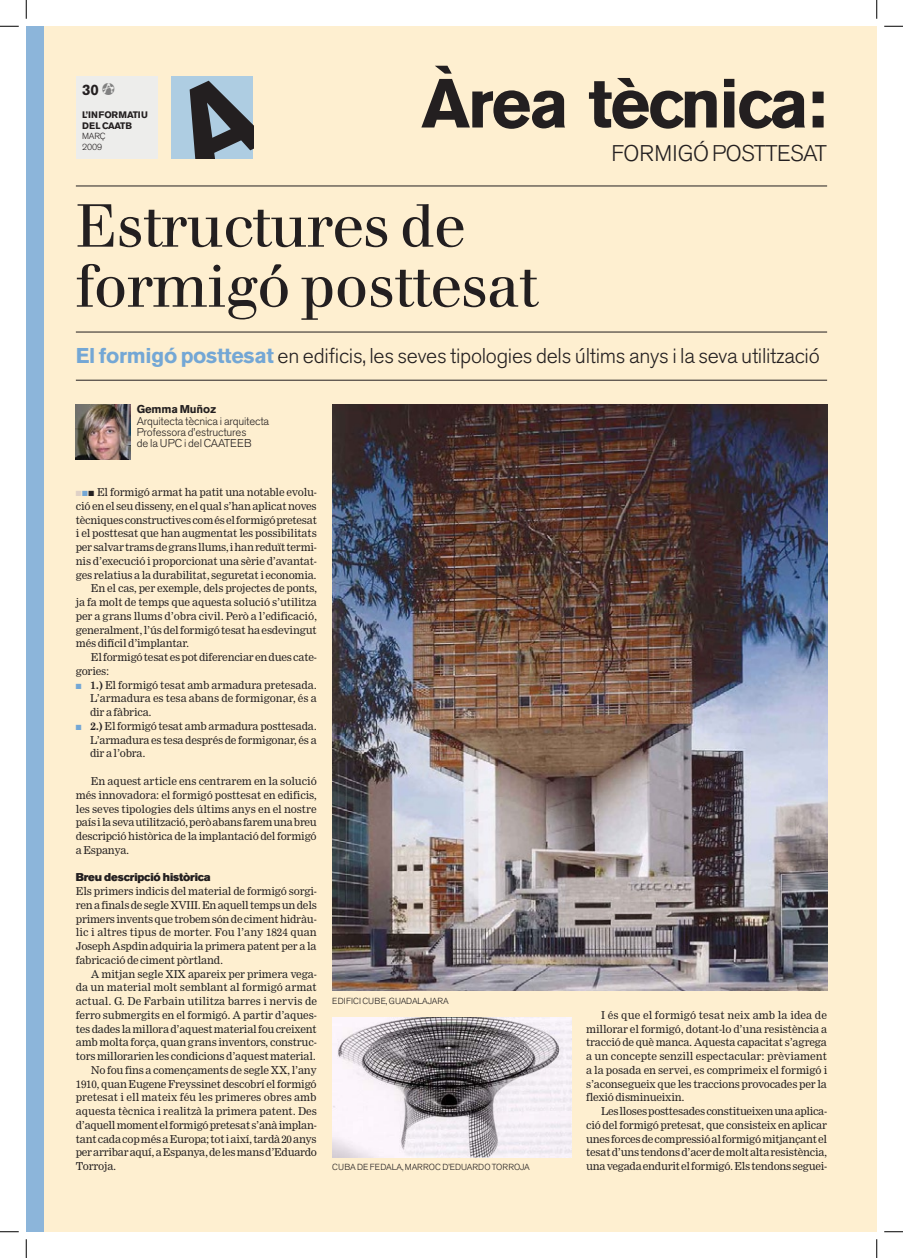
<style>
.page{position:relative;width:903px;height:1258px;background:#fff}
.page>*{position:absolute;margin:0;border:0;box-sizing:border-box;transform-origin:0 0}
.t1{font:700 68.75px "Akzidenz Grotesk BE";letter-spacing:-.035em;color:#231f20}
.Titular_a_4_columnes{font:60px "Walbaum";letter-spacing:-.015em;color:#231f20}
.t2{font:300 22.5px "Akzidenz Grotesk BE";letter-spacing:-.025em;color:#231f20}
.t3{font:300 21.25px "Akzidenz Grotesk BE";letter-spacing:-.015em;color:#231f20}
.t4{font:700 15px "Akzidenz Grotesk BE";color:#231f20}
.comentari_foto_Clarí{font:300 11.25px "Akzidenz Grotesk BE";letter-spacing:-.015em;color:#231f20}
.tit_txt_inf{font:11.25px "Akzidenz Grotesk BE Super";letter-spacing:-.015em;color:#231f20}
.comentari_foto_Clarí-2{font:700 11.25px "Akzidenz Grotesk BE";letter-spacing:-.015em;color:#231f20}
.txt_inf{font:10.62px/13.8px "Clarion";letter-spacing:-.015em;color:#231f20;text-align:justify}
.text_Clarion_MT_sin{font:10.62px/13.8px "Clarion";letter-spacing:-.015em;color:#231f20;text-align:justify}
.txt_inf-2{font:10.62px/13.8px "Clarion";letter-spacing:-.015em;color:#1e1f20;text-align:justify}
.txt_inf_1er_paragraf{font:10.62px/13.8px "Clarion";letter-spacing:-.015em;color:#231f20;text-align:justify}
.t5{font:700 9.38px/10.6px "Akzidenz Grotesk BE";letter-spacing:.005em;color:#231f20}
.t6{font:700 9.38px "Akzidenz Grotesk BE";letter-spacing:-.015em;color:#231f20}
.PEU_DE_FOTO{font:300 8.75px "Akzidenz Grotesk BE";letter-spacing:.005em;color:#231f20}
.PEU_DE_FOTO-2{font:300 8.75px "Akzidenz Grotesk BE";letter-spacing:.03em;color:#231f20}
.PEU_DE_FOTO-3{font:300 8.75px "Akzidenz Grotesk BE";letter-spacing:-.015em;color:#231f20}
.s1{font-family:"CAAT";font-weight:400;color:#808080}
.s2{font-weight:700;color:#74a7d5}
.s3{color:#dfd1c7}
.s4{color:#74a7d5}
.s5{font-weight:700}
.s6{font-style:inherit}
.s7{color:#231f20}
</style>
<div class="page">
<div style="left:26px;top:26px;width:851px;height:1205px;background:#feefd0"></div>
<div style="left:76px;top:76px;width:81px;height:82px;background:#ededeb"></div>
<div style="left:26px;top:26px;width:18px;height:1205px;background:#8cb5da"></div>
<hr style="left:76px;top:186px;width:751px;height:1px;background:#231f20">
<hr style="left:76px;top:332px;width:751px;height:1px;background:#231f20">
<hr style="left:76px;top:380px;width:751px;height:1px;background:#231f20">
<img style="left:332px;top:405px;width:495px;height:585px">
<img style="left:76px;top:405px;width:55px;height:55px">
<img style="left:332px;top:1017px;width:240px;height:140px">
<svg style="left:0;top:25px;width:19px;height:2px"></svg>
<svg style="left:884px;top:25px;width:19px;height:2px"></svg>
<svg style="left:0;top:1231px;width:19px;height:1px"></svg>
<svg style="left:884px;top:1231px;width:19px;height:1px"></svg>
<svg style="left:25px;top:0;width:2px;height:19px"></svg>
<svg style="left:25px;top:1239px;width:2px;height:18px"></svg>
<svg style="left:876px;top:0;width:1px;height:19px"></svg>
<svg style="left:876px;top:1239px;width:1px;height:18px"></svg>
<div style="left:171px;top:76px;width:82px;height:83px;background:#aecde2"></div>
<p class="t4" style="left:82px;top:81px;width:34px">30 <span class="s1">c</span></p>
<p class="t5" style="left:82px;top:110px;width:67px">L’infor maTIU</p>
<p class="t6" style="left:82px;top:120px;width:51px">DEL CAATB</p>
<p class="PEU_DE_FOTO" style="left:82px;top:131px;width:25px">març</p>
<p class="PEU_DE_FOTO" style="left:82px;top:142px;width:22px">2009</p>
<p class="t5" style="left:178px;top:110px;width:64px">ASSESSORIA<br>JURÍDICA</p>
<p class="PEU_DE_FOTO-3" style="left:178px;top:131px;width:49px">LEGISLACIÓ</p>
<p class="t1" style="left:421px;top:64px;width:407px">Àrea tècnica:</p>
<p class="t2" style="left:611px;top:141px;width:217px">FORM IGÓ POSTTESAT</p>
<p class="Titular_a_4_columnes" style="left:76px;top:191px;width:391px">Estructures de</p>
<p class="Titular_a_4_columnes" style="left:76px;top:251px;width:463px">formigó posttesat</p>
<p class="t3" style="left:76px;top:343px;width:745px"><span class="s2">El formigó posttesat</span> en edificis, les seves tipologies dels últims anys i la seva utilització</p>
<p class="comentari_foto_Clarí-2" style="left:137px;top:403px;width:81px">Gemma Muñoz</p>
<p class="comentari_foto_Clarí" style="left:137px;top:414px;width:134px">Arquitecta tècnica i arquitecta</p>
<p class="comentari_foto_Clarí" style="left:137px;top:425px;width:111px">Professora d’estructures</p>
<p class="comentari_foto_Clarí" style="left:137px;top:437px;width:116px">de la UPC i del CAATEEB</p>
<p class="text_Clarion_MT_sin" style="left:76px;top:485px;width:243px"><span class="s3">■</span><span class="s4">■</span>■ El formigó armat ha patit una notable evolu&shy;ció en el seu disseny, en el qual s’han aplicat noves tècniques constructives com és el formigó pretesat i el posttesat que han augmentat les possibilitats per salvar trams de grans llums, i han reduït termi&shy;nis d’execució i proporcionat una sèrie d’avantat&shy;ges relatius a la durabilitat, seguretat i economia.</p>
<p class="txt_inf" style="left:76px;top:581px;width:243px;text-indent:15px">En el cas, per exemple, dels projectes de ponts, ja fa molt de temps que aquesta solució s’utilitza per a grans llums d’obra civil. Però a l’edificació, generalment, l’ús del formigó tesat ha esdevingut més difícil d’implantar.</p>
<p class="txt_inf" style="left:76px;top:650px;width:242px;text-indent:15px">El formigó tesat es pot diferenciar en dues cate&shy;gories:</p>
<p class="txt_inf" style="left:90px;top:677px;width:228px;text-indent:-14px"><span class="s4">■</span> <span class="s5">1.)</span> El formigó tesat amb armadura pretesada.<br>L’armadura es tesa abans de formigonar, és a dir a fàbrica.</p>
<p class="txt_inf" style="left:90px;top:719px;width:228px;text-indent:-14px"><span class="s4">■</span> <span class="s5">2.)</span> El formigó tesat amb armadura posttesada.<br>L’armadura es tesa després de formigonar, és a dir a l’obra.</p>
<p class="txt_inf" style="left:76px;top:774px;width:243px;text-indent:15px">En aquest article ens centrarem en la solució més innovadora: el formigó posttesat en edificis, les seves tipologies dels últims anys en el nostre país i la seva utilització, però abans farem una breu descripció històrica de la implantació del formigó a Espanya.</p>
<p class="tit_txt_inf" style="left:76px;top:870px;width:136px">Breu descripció històrica</p>
<p class="txt_inf_1er_paragraf" style="left:76px;top:884px;width:242px">Els primers indicis del material de formigó sorgi&shy;ren a finals de segle <span class="s6">XVIII</span>. En aquell temps un dels primers invents que trobem són de ciment hidràu&shy;lic i altres tipus de morter. Fou l’any 1824 quan Joseph Aspdin adquiria la primera patent per a la fabricació de ciment pòrtland.</p>
<p class="txt_inf-2" style="left:76px;top:966px;width:243px;text-indent:15px">A <span class="s7">mitjan</span> segle XIX apareix per primera vega&shy;da un material molt semblant al formigó armat actual. G. De Farbain utilitza barres i nervis de ferro submergits en el formigó. A partir d’aques&shy;tes dades la millora d’aquest material fou creixent amb molta força, quan grans inventors, construc&shy;tors millorarien les condicions d’aquest material.</p>
<p class="txt_inf" style="left:76px;top:1062px;width:243px;text-indent:15px">No fou fins a començaments de segle <span class="s6">XX</span>, l’any 1910, quan Eugene Freyssinet descobrí el formigó pretesat i ell mateix féu les primeres obres amb aquesta tècnica i realitzà la primera patent. Des d’aquell moment el formigó pretesat s’anà implan&shy;tant cada cop més a Europa; tot i així, tardà 20 anys per arribar aquí, a Espanya, de les mans d’Eduardo Torroja.</p>
<p class="PEU_DE_FOTO" style="left:332px;top:995px;width:75px">Edi fici Cube, Guadala</p>
<p class="PEU_DE_FOTO" style="left:428px;top:995px;width:21px">jara</p>
<p class="txt_inf" style="left:586px;top:1007px;width:243px;text-indent:15px">I és que el formigó tesat neix amb la idea de millorar el formigó, dotant-lo d’una resistència a tracció de què manca. Aquesta capacitat s’agrega a un concepte senzill espectacular: prèviament a la posada en servei, es comprimeix el formigó i s’aconsegueix que les traccions provocades per la flexió disminueixin.</p>
<p class="txt_inf" style="left:586px;top:1104px;width:243px;text-indent:15px">Les lloses posttesades constitueixen una aplica&shy;ció del formigó pretesat, que consisteix en aplicar unes forces de compressió al formigó mitjançant el tesat d’uns tendons d’acer de molt alta resistència,</p>
<p class="PEU_DE_FOTO" style="left:332px;top:1161px;width:44px">Cuba de Fedala</p>
<p class="PEU_DE_FOTO-2" style="left:402px;top:1161px;width:128px">, Marroc d’Eduardo To rroja</p>
<p class="txt_inf" style="left:586px;top:1159px;width:242px">una vegada endurit el formigó. Els tendons seguei-</p>
</div>
